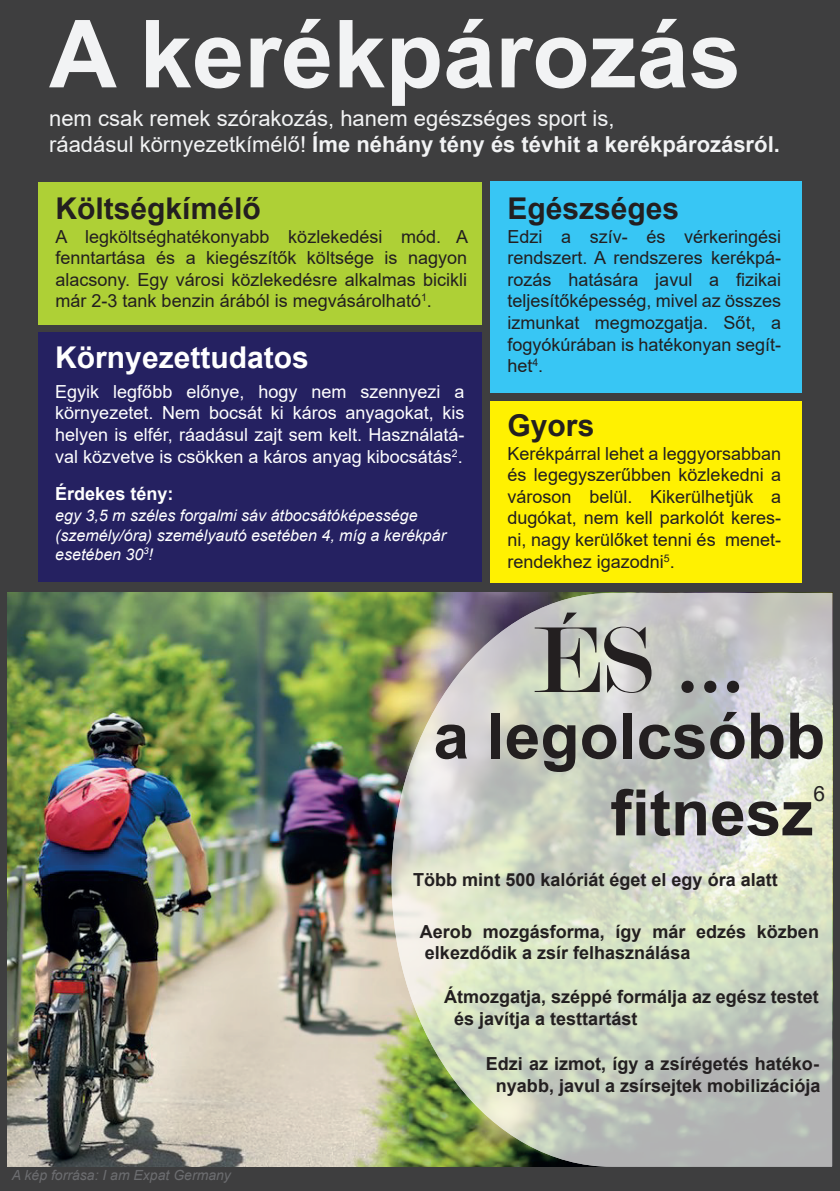
<style>
.page{position:relative;width:840px;height:1191px;background:#fff}
.page>*{position:absolute;margin:0;border:0;box-sizing:border-box;transform-origin:0 0}
.t1{font:100px "Modern";color:#231f20}
.t2{font:700 94px "Arial";color:#f2f3f4}
.t3{font:700 64px/76.8px "Arial";color:#231f20;text-align:right}
.t4{font:700 30px "Arial";color:#231f20}
.t5{font:700 30px "Arial";color:#fff}
.t6{font:22px/26.4px "Arial";color:#f2f3f4}
.t7{font:21px "Arial";color:#231f20}
.t8{font:18px/21.6px "Arial";color:#231f20;text-align:justify}
.t9{font:700 18px/21.6px "Arial";color:#231f20}
.t10{font:18px/21.6px "Arial";color:#fff;text-align:justify}
.t11{font:700 18px "Arial";color:#fff}
.t12{font:italic 16px/19.2px "Arial";color:#fff}
.t13{font:italic 14px "Arial";color:#6c6d70}
.s1{font-weight:700}
</style>
<div class="page">
<div style="left:0;top:0;width:839px;height:1191px;background:#3e3e3f"></div>
<div style="left:38px;top:182px;width:443px;height:142px;background:#aed036"></div>
<div style="left:490px;top:181px;width:311px;height:212px;background:#38c6f4"></div>
<div style="left:38px;top:332px;width:443px;height:250px;background:#252161"></div>
<div style="left:490px;top:401px;width:311px;height:181px;background:#fff101"></div>
<img style="left:7px;top:593px;width:825px;height:573px">
<svg style="left:391px;top:593px;width:440px;height:573px;background:#c5cbba"></svg>
<h2 class="t2" style="left:49px;top:-12px;width:693px">A kerékpározás</h2>
<p class="t6" style="left:49px;top:105px;width:731px">nem csak remek szórakozás, hanem egészséges sport is,<br>ráadásul környezetkímélő! <span class="s1">Íme néhány tény és tévhit a kerékpározásról.</span></p>
<h3 class="t4" style="left:55px;top:187px;width:207px">Költségkímélő</h3>
<p class="t8" style="left:55px;top:225px;width:414px">A legköltséghatékonyabb közlekedési mód. A fenntartása és a kiegészítők költsége is nagyon alacsony. Egy városi közlekedésre alkalmas bicikli már 2-3 tank benzin árából is megvásárolható<sup>1</sup>.</p>
<h3 class="t4" style="left:507px;top:187px;width:173px">Egészséges</h3>
<p class="t8" style="left:507px;top:225px;width:275px">Edzi a szív- és vérkeringési rendszert. A rendszeres kerékpá&shy;rozás hatására javul a fizikai teljesítőképesség, mivel az összes izmunkat megmozgatja. Sőt, a fogyókúrában is hatékonyan segít&shy;het<sup>4</sup>.</p>
<h3 class="t5" style="left:55px;top:336px;width:255px">Környezettudatos</h3>
<p class="t10" style="left:55px;top:380px;width:410px">Egyik legfőbb előnye, hogy nem szennyezi a környezetet. Nem bocsát ki káros anyagokat, kis helyen is elfér, ráadásul zajt sem kelt. Használatá&shy;val közvetve is csökken a káros anyag kibocsátás<sup>2</sup>.</p>
<p class="t11" style="left:55px;top:481px;width:120px">Érdekes tény:</p>
<p class="t12" style="left:55px;top:506px;width:392px">egy 3,5 m széles forgalmi sáv átbocsátóképessége (személy/óra) személyautó esetében 4, míg a kerékpár esetében 30<sup>3</sup>!</p>
<h3 class="t4" style="left:507px;top:404px;width:88px">Gyors</h3>
<p class="t8" style="left:507px;top:442px;width:275px">Kerékpárral lehet a leggyorsabban és legegyszerűbben közlekedni a városon belül. Kikerülhetjük a dugókat, nem kell parkolót keres&shy;ni, nagy kerülőket tenni és menet&shy;rendekhez igazodni<sup>5</sup>.</p>
<h1 class="t1" style="left:532px;top:610px;width:216px">ÉS ...</h1>
<h3 class="t3" style="left:433px;top:698px;width:393px">a legolcsóbb fitnesz</h3>
<p class="t7" style="left:813px;top:779px;width:13px">6</p>
<p class="t13" style="left:12px;top:1165px;width:220px">A kép forrása: I am Expat Germany</p>
<p class="t9" style="left:413px;top:868px;width:366px">Több mint 500 kalóriát éget el egy óra alatt</p>
<p class="t9" style="left:419px;top:921px;width:400px">Aerob mozgásforma, így már edzés közben elkezdődik a zsír felhasználása</p>
<p class="t9" style="left:454px;top:986px;width:366px;text-indent:-10px">Átmozgatja, széppé formálja az egész testet és javítja a testtartást</p>
<p class="t9" style="left:485px;top:1053px;width:336px;text-align:center">Edzi az izmot, így a zsírégetés hatéko&shy;nyabb, javul a zsírsejtek mobilizációja</p>
</div>
